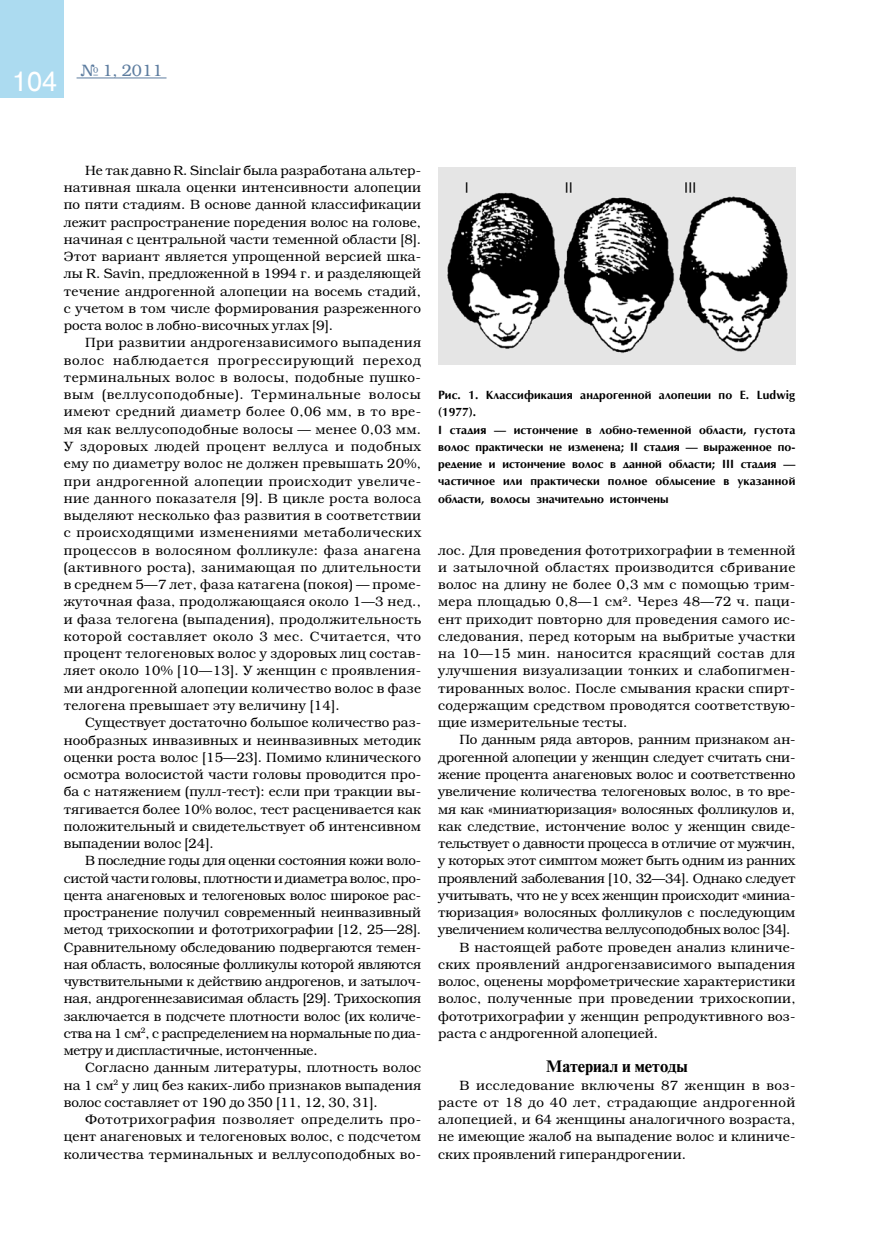
<style>
.page{position:relative;width:872px;height:1234px;background:#fff}
.page>*{position:absolute;margin:0;border:0;box-sizing:border-box;transform-origin:0 0}
.t1{font:27px "Helios";color:#fff}
.t2{font:700 16.5px "Newton C";color:#000}
.t3{font:300 16.5px "Bookman C";color:#5c7c9f}
.t4{font:300 13.5px/17.2px "Bookman C";color:#000;text-align:justify}
.t5{font:300 13.5px "Bookman C";letter-spacing:-.02em;color:#000}
.t6{font:300 13.5px "Bookman C";letter-spacing:.02em;color:#000}
.t7{font:700 12px/17.2px "AG Optima";letter-spacing:.01em;color:#000}
</style>
<div class="page">
<div style="left:0;top:0;width:64px;height:98px;background:#acdbf0"></div>
<hr style="left:77px;top:77px;width:89px;height:1px;background:#5c7c9f">
<img style="left:438px;top:167px;width:357px;height:197px">
<h1 class="t1" style="left:12px;top:67px;width:47px">104</h1>
<p class="t3" style="left:80px;top:61px;width:84px">№ 1, 2011</p>
<p class="t4" style="left:64px;top:161px;width:359px;text-indent:21px">Не так давно R. Sinclair была разработана альтер&shy;нативная шкала оценки интенсивности алопеции по пяти стадиям. В основе данной классификации лежит распространение поредения волос на голове, начиная с центральной части теменной области [8].<br>Этот вариант является упрощенной версией шка&shy;лы R. Savin, предложенной в 1994 г. и разделяющей течение андрогенной алопеции на восемь стадий, с учетом в том числе формирования разреженного роста волос в лобно-височных углах [9].</p>
<p class="t4" style="left:64px;top:334px;width:359px;text-indent:21px">При развитии андрогензависимого выпадения волос наблюдается прогрессирующий переход терминальных волос в волосы, подобные пушко&shy;вым (веллусоподобные). Терминальные волосы имеют средний диаметр более 0,06 мм, в то вре&shy;мя как веллусоподобные волосы — менее 0,03 мм.<br>У здоровых людей процент веллуса и подобных ему по диаметру волос не должен превышать 20%, при андрогенной алопеции происходит увеличе&shy;ние данного показателя [9]. В цикле роста волоса выделяют несколько фаз развития в соответствии с происходящими изменениями метаболических процессов в волосяном фолликуле: фаза анагена (активного роста), занимающая по длительности в среднем 5—7 лет, фаза катагена (покоя) — проме&shy;жуточная фаза, продолжающаяся около 1—3 нед., и фаза телогена (выпадения), продолжительность которой составляет около 3 мес. Считается, что процент телогеновых волос у здоровых лиц состав&shy;ляет около 10% [10—13]. У женщин с проявления&shy;ми андрогенной алопеции количество волос в фазе телогена превышает эту величину [14].</p>
<p class="t4" style="left:64px;top:713px;width:359px;text-indent:21px">Cуществует достаточно большое количество раз&shy;нообразных инвазивных и неинвазивных методик оценки роста волос [15—23]. Помимо клинического осмотра волосистой части головы проводится про&shy;ба с натяжением (пулл-тест): если при тракции вы&shy;тягивается более 10% волос, тест расценивается как положительный и свидетельствует об интенсивном выпадении волос [24].</p>
<p class="t4" style="left:64px;top:851px;width:359px;text-indent:21px">В последние годы для оценки состояния кожи воло&shy;систой части головы, плотности и диаметра волос, про&shy;цента анагеновых и телогеновых волос широкое рас&shy;пространение получил современный неинвазивный метод трихоскопии и фототрихографии [12, 25—28].<br>Сравнительному обследованию подвергаются темен&shy;ная область, волосяные фолликулы которой являются чувствительными к действию андрогенов, и затылоч&shy;ная, андрогеннезависимая область [29]. Трихоскопия заключается в подсчете плотности волос (их количе&shy;ства на 1 см<sup>2</sup>, с распределением на нормальные по диа&shy;метру и диспластичные, истонченные.</p>
<p class="t4" style="left:64px;top:1058px;width:359px;text-indent:21px">Согласно данным литературы, плотность волос на 1 см<sup>2</sup> у лиц без каких-либо признаков выпадения волос составляет от 190 до 350 [11, 12, 30, 31].</p>
<p class="t4" style="left:64px;top:1110px;width:359px;text-indent:21px">Фототрихография позволяет определить про&shy;цент анагеновых и телогеновых волос, с подсчетом количества терминальных и веллусоподобных во-</p>
<p class="t7" style="left:438px;top:386px;width:359px">Рис. 1. Классификация андрогенной алопеции по E. Ludwig (1977).<br>I стадия — истончение в лобно-теменной области, густота волос практически не изменена; II стадия — выраженное по&shy;редение и истончение волос в данной области; III стадия — частичное или практически полное облысение в указанной области, волосы значительно истончены</p>
<p class="t4" style="left:438px;top:541px;width:359px">лос. Для проведения фототрихографии в теменной и затылочной областях производится сбривание волос на длину не более 0,3 мм с помощью трим&shy;мера площадью 0,8—1 см<sup>2</sup>. Через 48—72 ч. паци&shy;ент приходит повторно для проведения самого ис&shy;следования, перед которым на выбритые участки на 10—15 мин. наносится красящий состав для улучшения визуализации тонких и слабопигмен&shy;тированных волос. После смывания краски спирт&shy;содержащим средством проводятся соответствую&shy;щие измерительные тесты.</p>
<p class="t4" style="left:459px;top:731px;width:338px">По данным ряда авторов, ранним признаком ан-</p>
<p class="t4" style="left:438px;top:748px;width:359px">дрогенной алопеции у женщин следует считать сни-</p>
<p class="t4" style="left:438px;top:765px;width:359px">жение процента анагеновых волос и соответственно</p>
<p class="t4" style="left:438px;top:782px;width:359px">увеличение количества телогеновых волос, в то вре-</p>
<p class="t4" style="left:438px;top:800px;width:358px">мя как «миниатюризация» волосяных фолликулов и,</p>
<p class="t4" style="left:438px;top:817px;width:359px">как следствие, истончение волос у женщин свиде-</p>
<p class="t5" style="left:438px;top:835px;width:359px">тельствует о давности процесса в отличие от мужчин,</p>
<p class="t5" style="left:438px;top:852px;width:359px">у которых этот симптом может быть одним из ранних</p>
<p class="t5" style="left:438px;top:869px;width:359px">проявлений заболевания [10, 32—34]. Однако следует</p>
<p class="t5" style="left:438px;top:887px;width:359px">учитывать, что не у всех женщин происходит «миниа-</p>
<p class="t4" style="left:438px;top:903px;width:359px">тюризация» волосяных фолликулов с последующим</p>
<p class="t5" style="left:438px;top:921px;width:354px">увеличением количества веллусоподобных волос [34].</p>
<p class="t4" style="left:459px;top:938px;width:337px">В настоящей работе проведен анализ клиниче-</p>
<p class="t4" style="left:438px;top:955px;width:359px">ских проявлений андрогензависимого выпадения</p>
<p class="t4" style="left:438px;top:972px;width:359px">волос, оценены морфометрические характеристики</p>
<p class="t6" style="left:438px;top:990px;width:359px">волос, полученные при проведении трихоскопии,</p>
<p class="t4" style="left:438px;top:1007px;width:359px">фототрихографии у женщин репродуктивного воз-</p>
<p class="t4" style="left:438px;top:1024px;width:221px">раста с андрогенной алопецией.</p>
<p class="t2" style="left:546px;top:1057px;width:143px">Материал и методы</p>
<p class="t4" style="left:438px;top:1076px;width:359px;text-indent:21px">В исследование включены 87 женщин в воз&shy;расте от 18 до 40 лет, страдающие андрогенной алопецией, и 64 женщины аналогичного возраста, не имеющие жалоб на выпадение волос и клиниче&shy;ских проявлений гиперандрогении.</p>
</div>
